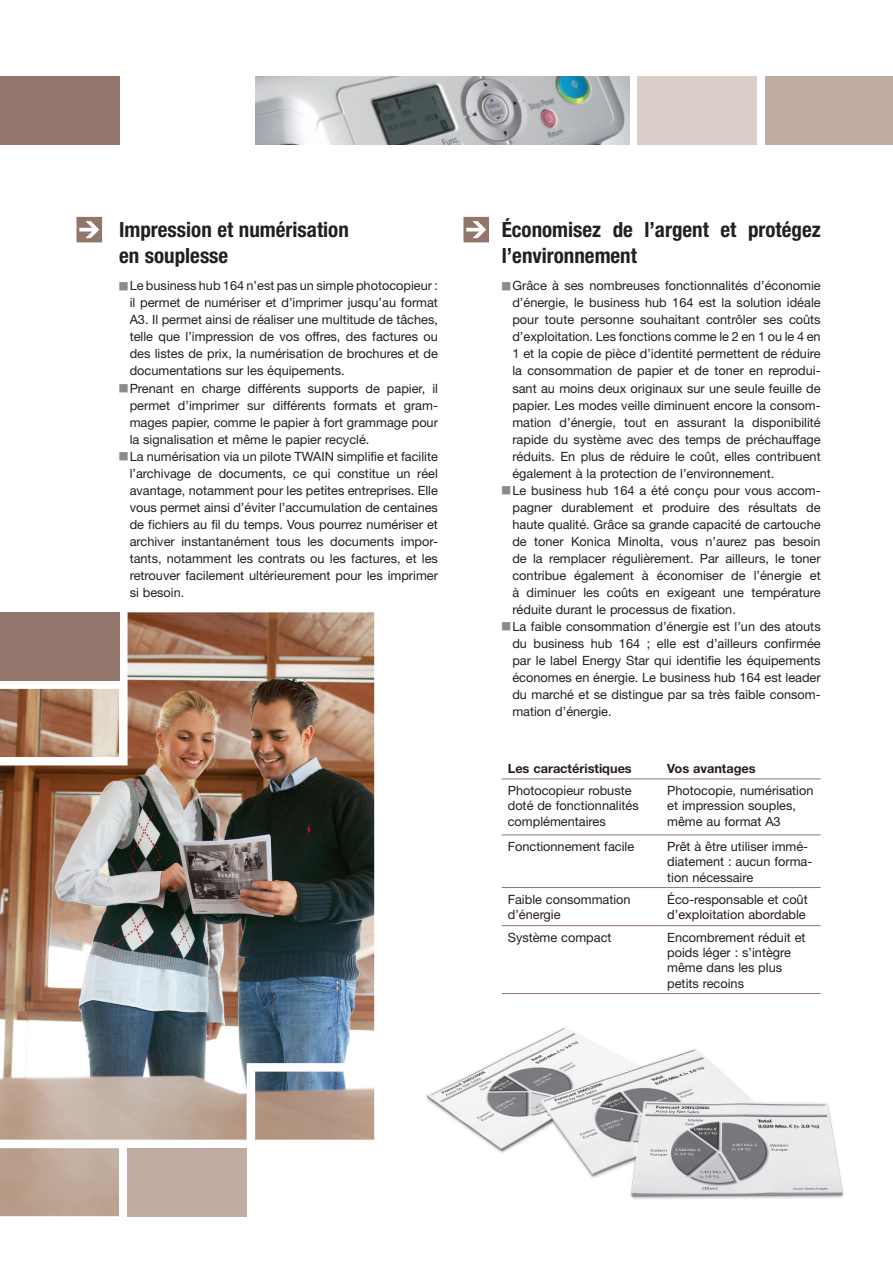
<style>
.page{position:relative;width:893px;height:1263px;background:#fff}
.page>*{position:absolute;margin:0;border:0;box-sizing:border-box;transform-origin:0 0}
.t1{font:700 condensed 21px/25.5px "Helvetica Neue";color:#231f20}
.t2{font:12.75px/17px "Helvetica Neue";color:#231f20;text-align:justify}
.t3{font:700 12.75px "Helvetica Neue";color:#231f20}
.s1{color:#898b8e}
</style>
<div class="page">
<img style="left:426px;top:1027px;width:418px;height:172px">
<div style="left:0;top:77px;width:119px;height:68px;background:#92756b"></div>
<div style="left:638px;top:77px;width:119px;height:68px;background:#dbcec8"></div>
<div style="left:765px;top:77px;width:128px;height:68px;background:#c1aca4"></div>
<svg style="left:77px;top:217px;width:25px;height:25px"></svg>
<svg style="left:463px;top:217px;width:26px;height:25px"></svg>
<img style="left:255px;top:77px;width:374px;height:68px">
<img style="left:0;top:612px;width:374px;height:604px">
<hr style="left:502px;top:778px;width:319px;height:1px;background:#92756b">
<hr style="left:502px;top:834px;width:319px;height:1px;background:#92756b">
<hr style="left:502px;top:887px;width:319px;height:1px;background:#92756b">
<hr style="left:502px;top:925px;width:319px;height:1px;background:#92756b">
<hr style="left:502px;top:993px;width:319px;height:1px;background:#92756b">
<h1 class="t1" style="left:119px;top:219px;width:231px">Impression et numérisation en souplesse</h1>
<p class="t2" style="left:130px;top:279px;width:310px;text-indent:-11px"><span class="s1">■</span> Le business hub 164 n’est pas un simple photocopieur : il permet de numériser et d’imprimer jusqu’au format A3. Il permet ainsi de réaliser une multitude de tâches, telle que l’impression de vos offres, des factures ou des listes de prix, la numérisation de brochures et de documentations sur les équipements.</p>
<p class="t2" style="left:130px;top:381px;width:310px;text-indent:-11px"><span class="s1">■</span> Prenant en charge différents supports de papier, il permet d’imprimer sur différents formats et gram&shy;mages papier, comme le papier à fort grammage pour la signalisation et même le papier recyclé.</p>
<p class="t2" style="left:130px;top:449px;width:310px;text-indent:-11px"><span class="s1">■</span> La numérisation via un pilote TWAIN simplifie et facilite l’archivage de documents, ce qui constitue un réel avantage, notamment pour les petites entreprises. Elle vous permet ainsi d’éviter l’accumulation de centaines de fichiers au fil du temps. Vous pourrez numériser et archiver instantanément tous les documents impor&shy;tants, notamment les contrats ou les factures, et les retrouver facilement ultérieurement pour les imprimer si besoin.</p>
<h1 class="t1" style="left:502px;top:219px;width:320px">Économisez de l’argent et protégez l’environnement</h1>
<p class="t2" style="left:512px;top:279px;width:310px;text-indent:-11px"><span class="s1">■</span> Grâce à ses nombreuses fonctionnalités d’économie d’énergie, le business hub 164 est la solution idéale pour toute personne souhaitant contrôler ses coûts d’exploitation. Les fonctions comme le 2 en 1 ou le 4 en 1 et la copie de pièce d’identité permettent de réduire la consommation de papier et de toner en reprodui&shy;sant au moins deux originaux sur une seule feuille de papier. Les modes veille diminuent encore la consom&shy;mation d’énergie, tout en assurant la disponibilité rapide du système avec des temps de préchauffage réduits. En plus de réduire le coût, elles contribuent également à la protection de l’environnement.</p>
<p class="t2" style="left:512px;top:483px;width:310px;text-indent:-11px"><span class="s1">■</span> Le business hub 164 a été conçu pour vous accom&shy;pagner durablement et produire des résultats de haute qualité. Grâce sa grande capacité de cartouche de toner Konica Minolta, vous n’aurez pas besoin de la remplacer régulièrement. Par ailleurs, le toner contribue également à économiser de l’énergie et à diminuer les coûts en exigeant une température réduite durant le processus de fixation.</p>
<p class="t2" style="left:512px;top:619px;width:310px;text-indent:-11px"><span class="s1">■</span> La faible consommation d’énergie est l’un des atouts du business hub 164 ; elle est d’ailleurs confirmée par le label Energy Star qui identifie les équipements économes en énergie. Le business hub 164 est leader du marché et se distingue par sa très faible consom&shy;mation d’énergie.</p>
<p class="t3" style="left:508px;top:764px;width:126px">Les caractéristiques</p>
<p class="t3" style="left:667px;top:764px;width:90px">Vos avantages</p>
<p class="t2" style="left:508px;top:784px;width:133px;line-height:15.3px;text-align:left">Photocopieur robuste doté de fonctionnalités complémentaires</p>
<p class="t2" style="left:667px;top:784px;width:148px;line-height:15.3px;text-align:left">Photocopie, numérisation et impression souples, même au format A3</p>
<p class="t2" style="left:508px;top:839px;width:128px">Fonctionnement facile</p>
<p class="t2" style="left:667px;top:840px;width:147px;line-height:15.3px;text-align:left">Prêt à être utiliser immé&shy;diatement : aucun forma&shy;tion nécessaire</p>
<p class="t2" style="left:508px;top:893px;width:124px;line-height:15.3px">Faible consommation d’énergie</p>
<p class="t2" style="left:667px;top:893px;width:142px;line-height:15.3px">Éco-responsable et coût d’exploitation abordable</p>
<p class="t2" style="left:508px;top:930px;width:105px">Système compact</p>
<p class="t2" style="left:667px;top:931px;width:140px;line-height:15.3px;text-align:left">Encombrement réduit et poids léger : s’intègre même dans les plus petits recoins</p>
</div>
